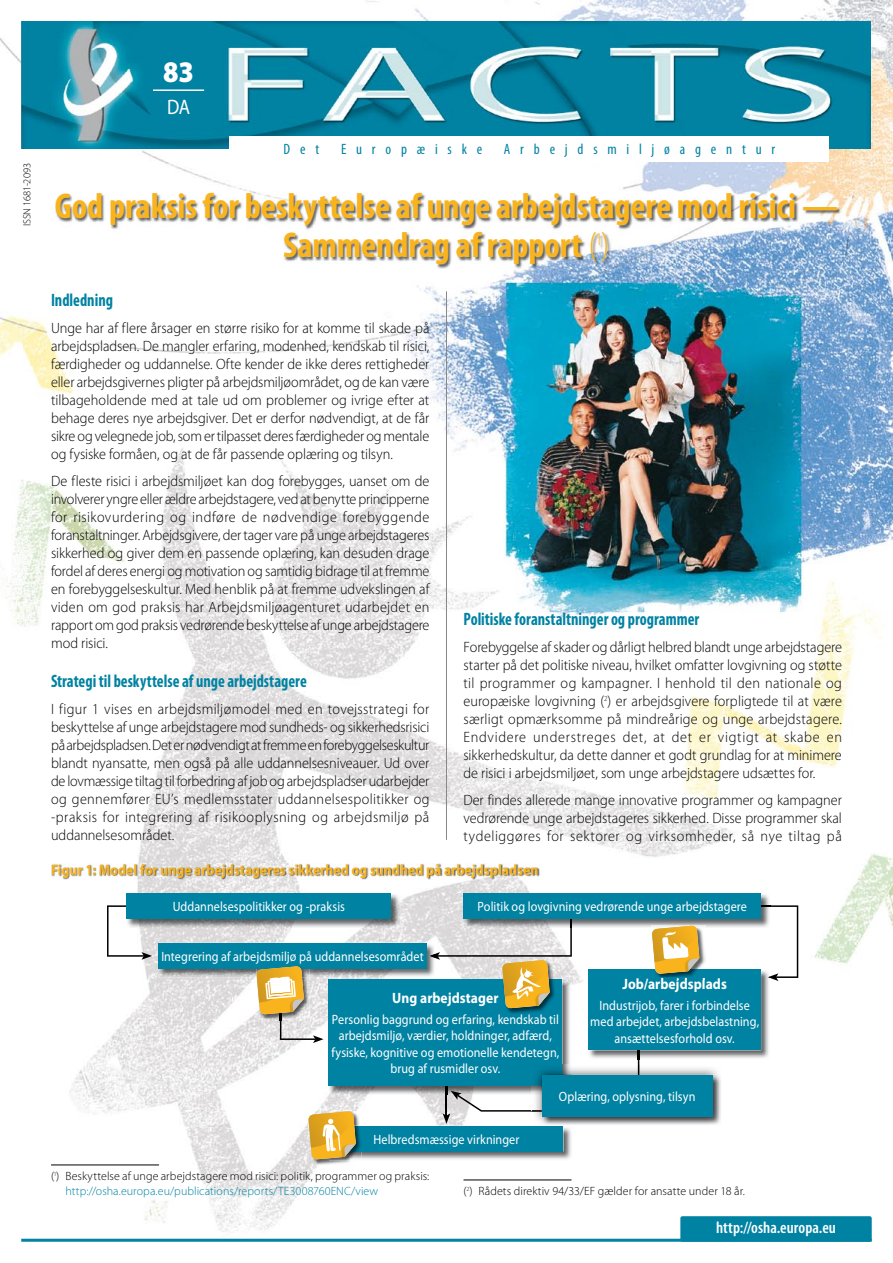
<style>
.page{position:relative;width:893px;height:1263px;background:#fff}
.page>*{position:absolute;margin:0;border:0;box-sizing:border-box;transform-origin:0 0}
.t1{font:700 condensed 36px/39px "Myriad Pro";color:#f9b41d;text-align:center}
.t2{font:900 30px "Myriad Pro";color:#fff;scale:.9 1}
.t3{font:21px "Myriad Pro";color:#fff;scale:.88 1}
.t4{font:700 condensed 18px "Myriad Pro";color:#0082a2;scale:.9 1}
.t5{font:600 condensed 16.5px "Myriad Pro";letter-spacing:.005em;color:#fff}
.t6{font:300 15px/18px "Myriad Pro";color:#000;text-align:justify;scale:.95 1}
.t7{font:700 15px "Myriad Pro";letter-spacing:.005em;color:#f9b41d;scale:.9 1}
.t8{font:condensed 15px "Myriad Pro";letter-spacing:.655em;color:#0082a2}
.t9{font:700 15px "Myriad Pro";letter-spacing:.005em;color:#fff;scale:.9 1}
.t10{font:13.5px/16.5px "Myriad Pro";letter-spacing:.005em;color:#fff;text-align:center;scale:.9 1}
.t11{font:300 12px/15px "Myriad Pro";letter-spacing:.005em;color:#000}
.t12{font:300 10.5px "Myriad Pro";letter-spacing:-.005em;color:#000}
.s1{font-weight:300}
.s2{color:#0082a2}
</style>
<div class="page">
<img style="left:0;top:0;width:893px;height:1239px">
<hr style="left:21px;top:1239px;width:851px;height:3px;background:#0082a2">
<img style="left:55px;top:193px;width:786px;height:76px">
<img style="left:21px;top:21px;width:850px;height:128px">
<div style="left:680px;top:1216px;width:192px;height:26px;background:#0082a2;border-radius:2px"></div>
<hr style="left:153px;top:89px;width:51px;height:2px;background:#fff">
<div style="left:230px;top:136px;width:599px;height:26px;background:#fff"></div>
<hr style="left:51px;top:1164px;width:108px;height:1px;background:#000">
<hr style="left:463px;top:1179px;width:108px;height:1px;background:#000">
<hr style="left:446px;top:291px;width:1px;height:549px;background:#87888a">
<img style="left:52px;top:863px;width:487px;height:16px">
<img style="left:361px;top:1125px;width:211px;height:35px">
<div style="left:330px;top:1126px;width:233px;height:25px;background:#0082a2"></div>
<img style="left:152px;top:893px;width:248px;height:35px">
<svg style="left:107px;top:905px;width:45px;height:55px"></svg>
<div style="left:126px;top:893px;width:265px;height:26px;background:#0082a2"></div>
<img style="left:639px;top:893px;width:131px;height:35px">
<div style="left:463px;top:893px;width:298px;height:26px;background:#0082a2"></div>
<img style="left:158px;top:943px;width:271px;height:35px">
<div style="left:158px;top:943px;width:269px;height:26px;background:#0082a2"></div>
<img style="left:328px;top:1086px;width:101px;height:9px">
<div style="left:328px;top:979px;width:234px;height:107px;background:#0082a2"></div>
<img style="left:639px;top:1074px;width:83px;height:51px">
<img style="left:639px;top:1064px;width:82px;height:10px">
<img style="left:532px;top:1111px;width:189px;height:14px">
<div style="left:542px;top:1075px;width:170px;height:41px;background:#0082a2"></div>
<img style="left:639px;top:981px;width:131px;height:78px">
<svg style="left:753px;top:905px;width:45px;height:76px"></svg>
<div style="left:588px;top:969px;width:173px;height:81px;background:#0082a2"></div>
<svg style="left:256px;top:966px;width:68px;height:77px"></svg>
<img style="left:657px;top:925px;width:48px;height:54px">
<svg style="left:652px;top:925px;width:47px;height:49px"></svg>
<img style="left:308px;top:1111px;width:53px;height:54px">
<img style="left:356px;top:1126px;width:5px;height:25px">
<svg style="left:308px;top:1111px;width:48px;height:49px"></svg>
<svg style="left:429px;top:914px;width:210px;height:210px"></svg>
<p class="t12" style="left:21px;top:226px;width:65px;rotate:-90deg">ISSN 1681-2093</p>
<h2 class="t2" style="left:163px;top:55px;width:35px">83</h2>
<h3 class="t3" style="left:167px;top:95px;width:28px">DA</h3>
<p class="t8" style="left:284px;top:141px;width:37px">Det</p>
<p class="t8" style="left:341px;top:141px;width:142px">Europæiske</p>
<p class="t8" style="left:504px;top:141px;width:273px">Arbejdsmiljøagentur</p>
<h1 class="t1" style="left:55px;top:187px;width:785px">God praksis for beskyttelse af unge arbejdstagere mod risici —<br>Sammendrag af rapport <span class="s1">(</span><sup>1</sup><span class="s1">)</span></h1>
<p class="t4" style="left:51px;top:290px;width:74px">Indledning<sup>1</sup></p>
<p class="t6" style="left:51px;top:319px;width:400px">Unge har af flere årsager en større risiko for at komme til skade på arbejdspladsen. De mangler erfaring, modenhed, kendskab til risici, færdigheder og uddannelse. Ofte kender de ikke deres rettigheder eller arbejdsgivernes pligter på arbejdsmiljøområdet, og de kan være tilbageholdende med at tale ud om problemer og ivrige efter at behage deres nye arbejdsgiver. Det er derfor nødvendigt, at de får sikre og velegnede job, som er tilpasset deres færdigheder og mentale og fysiske formåen, og at de får passende oplæring og tilsyn.</p>
<p class="t6" style="left:51px;top:472px;width:400px">De fleste risici i arbejdsmiljøet kan dog forebygges, uanset om de involverer yngre eller ældre arbejdstagere, ved at benytte principperne for risikovurdering og indføre de nødvendige forebyggende foranstaltninger. Arbejdsgivere, der tager vare på unge arbejdstageres sikkerhed og giver dem en passende oplæring, kan desuden drage fordel af deres energi og motivation og samtidig bidrage til at fremme en forebyggelseskultur. Med henblik på at fremme udvekslingen af viden om god praksis har Arbejdsmiljøagenturet udarbejdet en rapport om god praksis vedrørende beskyttelse af unge arbejdstagere mod risici.</p>
<p class="t4" style="left:51px;top:671px;width:286px">Strategi til beskyttelse af unge arbejdstagere</p>
<p class="t6" style="left:51px;top:700px;width:400px">I figur 1 vises en arbejdsmiljømodel med en tovejsstrategi for beskyttelse af unge arbejdstagere mod sundheds- og sikkerhedsrisici på arbejdspladsen. Det er nødvendigt at fremme en forebyggelseskultur blandt nyansatte, men også på alle uddannelsesniveauer. Ud over de lovmæssige tiltag til forbedring af job og arbejdspladser udarbejder og gennemfører EU’s medlemsstater uddannelsespolitikker og -praksis for integrering af risikooplysning og arbejdsmiljø på uddannelsesområdet.</p>
<p class="t4" style="left:463px;top:609px;width:264px">Politiske foranstaltninger og programmer</p>
<p class="t6" style="left:463px;top:638px;width:400px">Forebyggelse af skader og dårligt helbred blandt unge arbejdstagere starter på det politiske niveau, hvilket omfatter lovgivning og støtte til programmer og kampagner. I henhold til den nationale og europæiske lovgivning (<sup>2</sup>) er arbejdsgivere forpligtede til at være særligt opmærksomme på mindreårige og unge arbejdstagere.<br>Endvidere understreges det, at det er vigtigt at skabe en sikkerhedskultur, da dette danner et godt grundlag for at minimere de risici i arbejdsmiljøet, som unge arbejdstagere udsættes for.</p>
<p class="t6" style="left:463px;top:791px;width:400px">Der findes allerede mange innovative programmer og kampagner vedrørende unge arbejdstageres sikkerhed. Disse programmer skal tydeliggøres for sektorer og virksomheder, så nye tiltag på</p>
<p class="t7" style="left:51px;top:861px;width:543px">Figur 1: Model for unge arbejdstageres sikkerhed og sundhed på arbejdspladsen</p>
<p class="t10" style="left:173px;top:899px;width:193px">Uddannelsespolitikker og -praksis</p>
<p class="t10" style="left:478px;top:899px;width:301px">Politik og lovgivning vedrørende unge arbejdstagere</p>
<p class="t10" style="left:161px;top:948px;width:293px">Integrering af arbejdsmiljø på uddannelsesområdet</p>
<p class="t9" style="left:392px;top:989px;width:120px">Ung arbejdstager</p>
<p class="t10" style="left:332px;top:1011px;width:255px">Personlig baggrund og erfaring, kendskab til arbejdsmiljø, værdier, holdninger, adfærd, fysiske, kognitive og emotionelle kendetegn, brug af rusmidler osv.</p>
<p class="t10" style="left:559px;top:1088px;width:153px">Oplæring, oplysning, tilsyn</p>
<p class="t9" style="left:622px;top:975px;width:118px">Job/arbejdsplads</p>
<p class="t10" style="left:590px;top:997px;width:189px">Industrijob, farer i forbindelse med arbejdet, arbejdsbelastning, ansættelsesforhold osv.</p>
<p class="t10" style="left:374px;top:1131px;width:164px">Helbredsmæssige virkninger</p>
<p class="t11" style="left:65px;top:1169px;width:365px;text-indent:-14px">(<sup>1</sup>) Beskyttelse af unge arbejdstagere mod risici: politik, programmer og praksis: <span class="s2">http://osha.europa.eu/publications/reports/TE3008760ENC/view</span></p>
<p class="t11" style="left:463px;top:1184px;width:283px">(<sup>2</sup>) Rådets direktiv 94/33/EF gælder for ansatte under 18 år.</p>
<p class="t5" style="left:716px;top:1219px;width:121px">http://osha.europa.eu</p>
</div>
